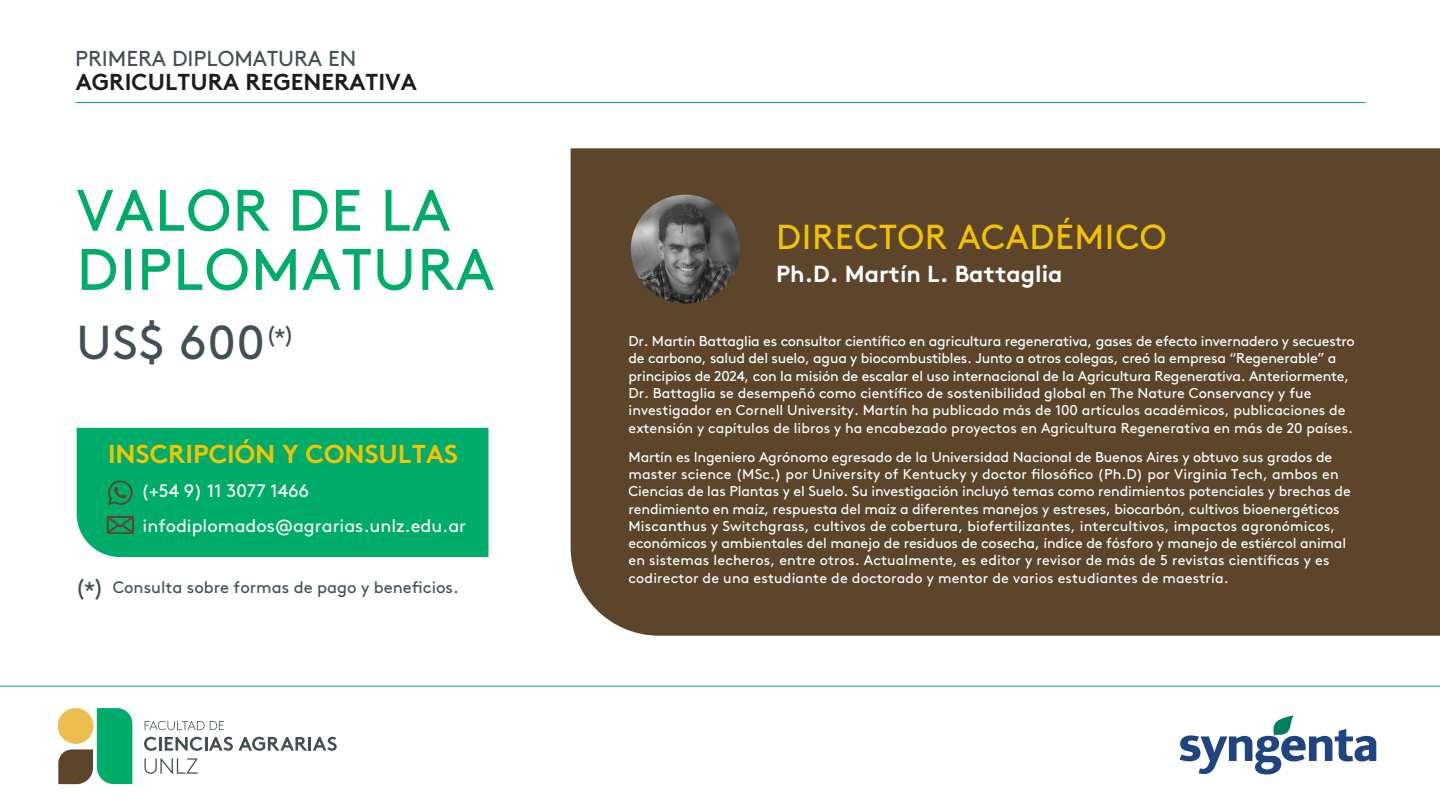
<style>
.page{position:relative;width:1440px;height:810px;background:#fff}
.page>*{position:absolute;margin:0;border:0;box-sizing:border-box;transform-origin:0 0}
.t1{font:58.43px/59.2px "Brown Pro";letter-spacing:.02em;color:#00ac69}
.t2{font:47.55px "Brown Pro";color:#414f56}
.t3{font:34.65px "Brown Pro";letter-spacing:.02em;color:#f3c300}
.t4{font:700 25.88px "Brown Pro";color:#f3c300}
.t5{font:700 23.25px "Brown Pro";color:#fff}
.t6{font:700 23.02px "Brown Pro";color:#1d1d1b}
.t7{font:21.6px "Brown Pro";color:#414f56}
.t8{font:18px/35.1px "Brown Pro";color:#fff}
.t9{font:16.5px "Brown Pro";color:#414f56}
.t10{font:14.25px/17.2px "Brown Pro";letter-spacing:-.01em;color:#fff}
.s1{font-size:23.17px}
</style>
<div class="page">
<hr style="left:75px;top:102px;width:1290px;height:1px;background:#00ac69">
<svg style="left:145px;top:721px;width:79px;height:9px"></svg>
<svg style="left:144px;top:737px;width:13px;height:14px"></svg>
<hr style="left:159px;top:737px;width:3px;height:14px;background:#414f56">
<svg style="left:165px;top:737px;width:172px;height:14px"></svg>
<svg style="left:145px;top:758px;width:53px;height:16px"></svg>
<svg style="left:58px;top:708px;width:74px;height:76px"></svg>
<svg style="left:1180px;top:716px;width:196px;height:59px"></svg>
<hr style="left:0;top:686px;width:1440px;height:1px;background:#00ac69">
<div style="left:77px;top:428px;width:412px;height:129px;background:#00ac69"></div>
<svg style="left:108px;top:480px;width:25px;height:25px"></svg>
<svg style="left:107px;top:516px;width:27px;height:18px"></svg>
<div style="left:571px;top:148px;width:869px;height:488px;background:#5d452b"></div>
<img style="left:631px;top:195px;width:109px;height:109px;border-radius:54px">
<h3 class="t7" style="left:75px;top:42px;width:283px">PRIMERA DIPLOMATURA EN</h3>
<h3 class="t6" style="left:76px;top:63px;width:343px">AGRICULTURA REGENERATIVA</h3>
<h1 class="t1" style="left:76px;top:176px;width:419px">VALOR DE LA<br>DIPLOMATURA</h1>
<h2 class="t2" style="left:76px;top:306px;width:219px">US$ 600<sup>(*)</sup></h2>
<h3 class="t4" style="left:108px;top:433px;width:351px">INSCRIPCIÓN Y CONSULTAS</h3>
<p class="t8" style="left:141px;top:472px;width:327px">(+54 9) 11 3077 1466 infodiplomados@agrarias.unlz.edu.ar</p>
<p class="t9" style="left:75px;top:575px;width:385px"><span class="s1">(*)</span> Consulta sobre formas de pago y beneficios.</p>
<h3 class="t3" style="left:776px;top:210px;width:392px">DIRECTOR ACADÉMICO</h3>
<h3 class="t5" style="left:776px;top:255px;width:288px">Ph.D. Martín L. Battaglia</h3>
<p class="t10" style="left:629px;top:331px;width:728px">Dr. Martín Battaglia es consultor científico en agricultura regenerativa, gases de efecto invernadero y secuestro de carbono, salud del suelo, agua y biocombustibles. Junto a otros colegas, creó la empresa “Regenerable” a principios de 2024, con la misión de escalar el uso internacional de la Agricultura Regenerativa. Anteriormente, Dr. Battaglia se desempeñó como científico de sostenibilidad global en The Nature Conservancy y fue investigador en Cornell University. Martín ha publicado más de 100 artículos académicos, publicaciones de extensión y capítulos de libros y ha encabezado proyectos en Agricultura Regenerativa en más de 20 países.</p>
<p class="t10" style="left:629px;top:447px;width:724px">Martín es Ingeniero Agrónomo egresado de la Universidad Nacional de Buenos Aires y obtuvo sus grados de master science (MSc.) por University of Kentucky y doctor filosófico (Ph.D) por Virginia Tech, ambos en Ciencias de las Plantas y el Suelo. Su investigación incluyó temas como rendimientos potenciales y brechas de rendimiento en maíz, respuesta del maíz a diferentes manejos y estreses, biocarbón, cultivos bioenergéticos Miscanthus y Switchgrass, cultivos de cobertura, biofertilizantes, intercultivos, impactos agronómicos, económicos y ambientales del manejo de residuos de cosecha, índice de fósforo y manejo de estiércol animal en sistemas lecheros, entre otros. Actualmente, es editor y revisor de más de 5 revistas científicas y es codirector de una estudiante de doctorado y mentor de varios estudiantes de maestría.</p>
</div>
